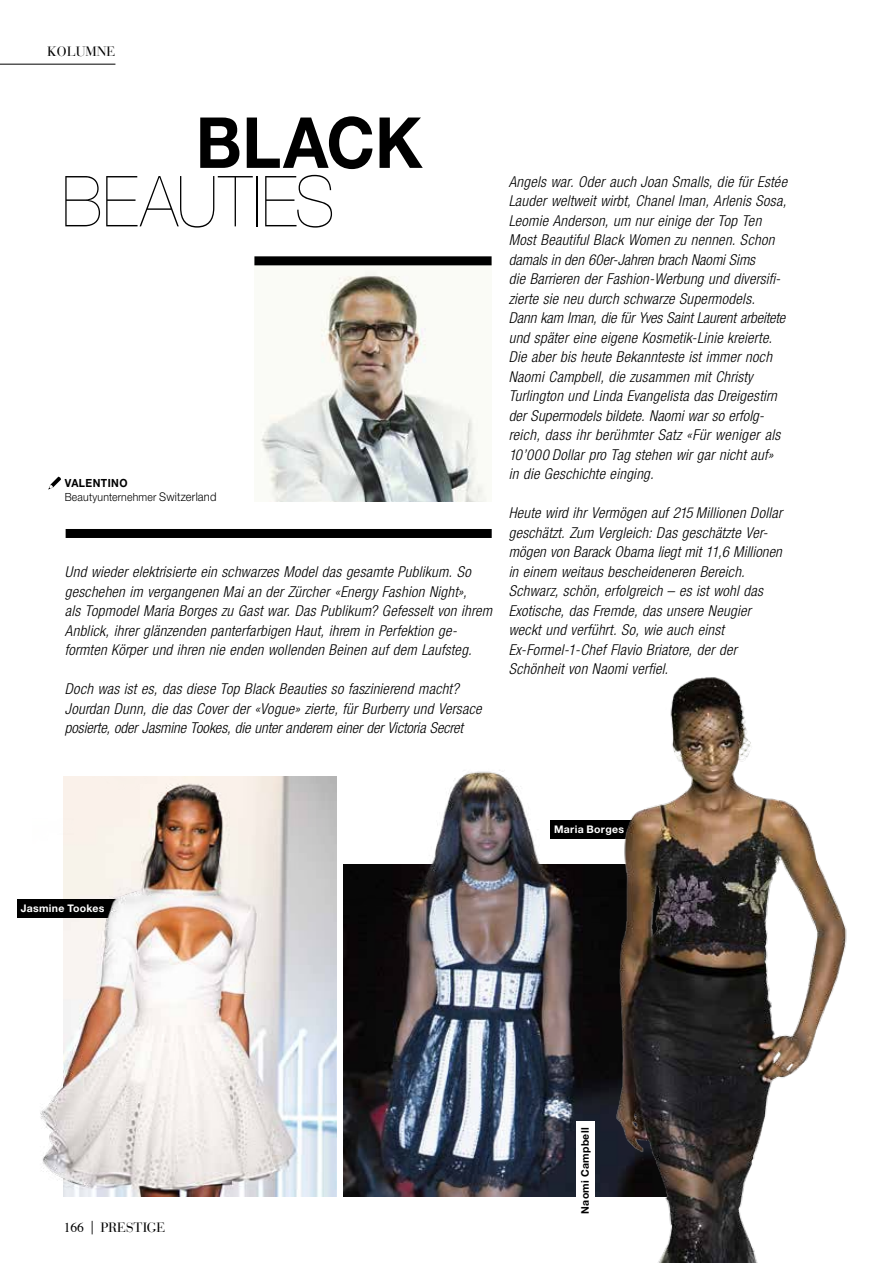
<style>
.page{position:relative;width:893px;height:1263px;background:#fff}
.page>*{position:absolute;margin:0;border:0;box-sizing:border-box;transform-origin:0 0}
.t1{font:200 70.5px "Helvetica Neue LT Std";letter-spacing:.01em;color:#000;scale:.93 1}
.t2{font:700 70.5px "Helvetica Neue LT Std";color:#000;scale:.93 1}
.t3{font:italic 300 condensed 15px/19.5px "Helvetica Neue LT Std";letter-spacing:.02em;color:#000}
.t4{font:13.5px "Bauer Bodoni LT";color:#000}
.t5{font:13.5px "Bauer Bodoni Roman Os F";color:#000}
.t6{font:300 11.25px/14.4px "Helvetica Neue LT Std";letter-spacing:.02em;color:#000;scale:.93 1}
.t7{font:700 10.5px "Helvetica Neue LT Std";letter-spacing:.025em;color:#fff}
.t8{font:700 10.5px "Helvetica Neue LT Std";letter-spacing:.03em;color:#000}
.s1{font-weight:700}
.s2{font-size:12px}
.s3{font-family:"Times"}
</style>
<div class="page">
<hr style="left:0;top:64px;width:115px;height:1px;background:#000">
<img style="left:254px;top:265px;width:238px;height:236px">
<div style="left:66px;top:529px;width:426px;height:9px;background:#000"></div>
<div style="left:254px;top:256px;width:238px;height:9px;background:#000"></div>
<svg style="left:48px;top:477px;width:13px;height:13px"></svg>
<img style="left:343px;top:770px;width:267px;height:426px">
<div style="left:17px;top:899px;width:116px;height:19px;background:#000"></div>
<img style="left:40px;top:776px;width:297px;height:420px">
<div style="left:576px;top:1121px;width:18px;height:96px;background:#fff"></div>
<div style="left:550px;top:821px;width:83px;height:18px;background:#000"></div>
<img style="left:610px;top:677px;width:237px;height:586px">
<p class="t5" style="left:47px;top:44px;width:70px">KOLUMNE</p>
<h1 class="t2" style="left:196px;top:99px;width:245px">BLACK</h1>
<h1 class="t1" style="left:62px;top:161px;width:295px">BEAUTIES</h1>
<p class="t3" style="left:509px;top:172px;width:280px">Angels war. Oder auch Joan Smalls, die für Estée Lauder weltweit wirbt, Chanel Iman, Arlenis Sosa, Leomie Anderson, um nur einige der Top Ten Most Beautiful Black Women zu nennen. Schon damals in den 60er-Jahren brach Naomi Sims<br>die Barrieren der Fashion-Werbung und diversifi&shy;zierte sie neu durch schwarze Supermodels.<br>Dann kam Iman, die für Yves Saint Laurent arbeitete und später eine eigene Kosmetik-Linie kreierte.<br>Die aber bis heute Bekannteste ist immer noch Naomi Campbell, die zusammen mit Christy Turlington und Linda Evangelista das Dreigestirn der Supermodels bildete. Naomi war so erfolg&shy;reich, dass ihr berühmter Satz «Für weniger als 10’000 Dollar pro Tag stehen wir gar nicht auf»<br>in die Geschichte einging.</p>
<p class="t3" style="left:509px;top:504px;width:275px">Heute wird ihr Vermögen auf 215 Millionen Dollar geschätzt. Zum Vergleich: Das geschätzte Ver&shy;mögen von Barack Obama liegt mit 11,6 Millionen in einem weitaus bescheideneren Bereich.<br>Schwarz, schön, erfolgreich – es ist wohl das Exotische, das Fremde, das unsere Neugier weckt und verführt. So, wie auch einst Ex-Formel-1-Chef Flavio Briatore, der der Schönheit von Naomi verfiel.</p>
<p class="t6" style="left:65px;top:476px;width:165px"><span class="s1">VALENTINO<br></span>Beautyunternehmer <span class="s2">Switzerland</span></p>
<p class="t3" style="left:65px;top:562px;width:429px">Und wieder elektrisierte ein schwarzes Model das gesamte Publikum. So geschehen im vergangenen Mai an der Zürcher «Energy Fashion Night»,<br>als Topmodel Maria Borges zu Gast war. Das Publikum? Gefesselt von ihrem Anblick, ihrer glänzenden panterfarbigen Haut, ihrem in Perfektion ge&shy;formten Körper und ihren nie enden wollenden Beinen auf dem Laufsteg.</p>
<p class="t3" style="left:65px;top:679px;width:418px">Doch was ist es, das diese Top Black Beauties so faszinierend macht?<br>Jourdan Dunn, die das Cover der «Vogue» zierte, für Burberry und Versace posierte, oder Jasmine Tookes, die unter anderem einer der Victoria Secret</p>
<p class="t7" style="left:21px;top:902px;width:85px">Jasmine Tookes</p>
<p class="t4" style="left:64px;top:1219px;width:103px"><span class="s3">166</span> | PRESTIGE</p>
<p class="t7" style="left:554px;top:823px;width:71px">Maria Borges</p>
<p class="t8" style="left:579px;top:1214px;width:87px;rotate:-90deg">Naomi Campbell</p>
</div>
